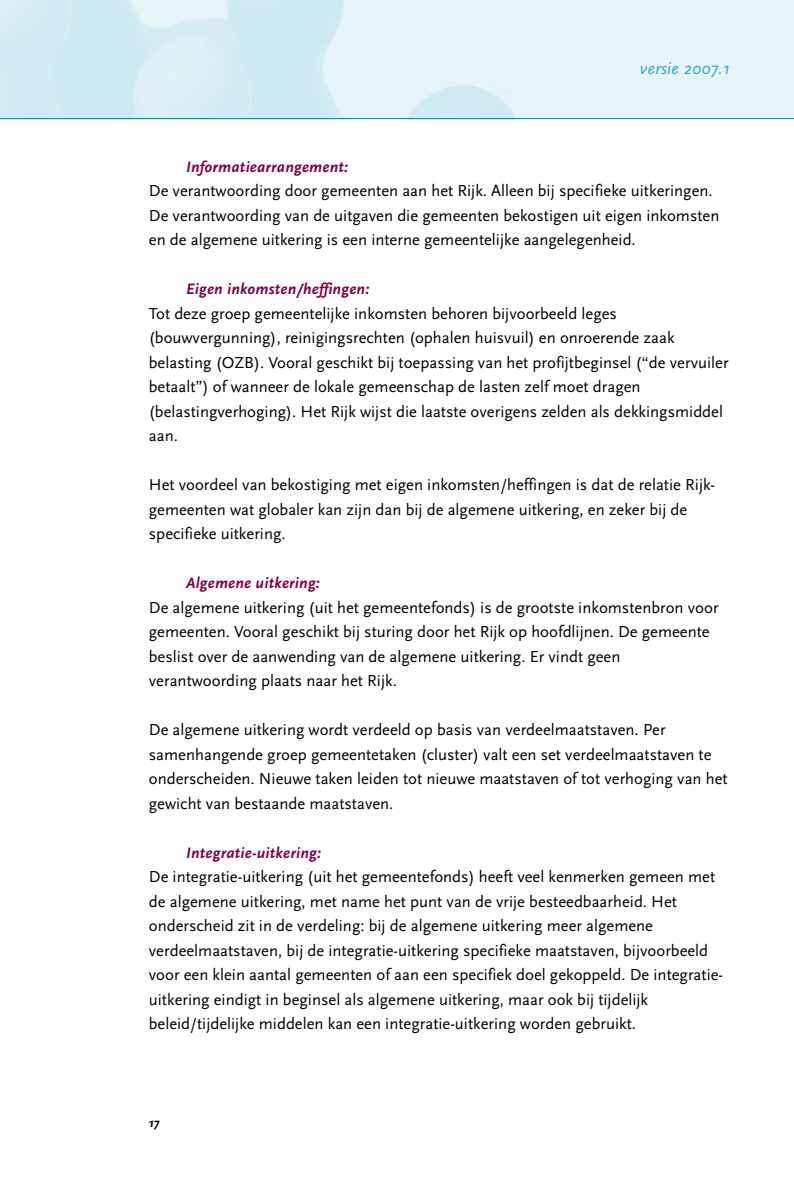
<style>
.page{position:relative;width:794px;height:1191px;background:#fff}
.page>*{position:absolute;margin:0;border:0;box-sizing:border-box;transform-origin:0 0}
.t1{font:italic 17.5px "Scala Sans";letter-spacing:.015em;color:#33a6c3}
.t2{font:16.62px/24.5px "Scala Sans";color:#000}
.t3{font:italic 700 15.75px "Scala Sans";letter-spacing:.015em;color:#7e004b}
.t4{font:italic 700 13.12px "Scala Sans";color:#000}
</style>
<div class="page">
<hr style="left:0;top:118px;width:794px;height:1px;background:#0090b3">
<p class="t1" style="left:640px;top:62px;width:91px">versie 2007.1</p>
<p class="t3" style="left:186px;top:161px;width:164px">Informatiearrangement:</p>
<p class="t2" style="left:149px;top:180px;width:572px">De verantwoording door gemeenten aan het Rijk. Alleen bij specifieke uitkeringen.<br>De verantwoording van de uitgaven die gemeenten bekostigen uit eigen inkomsten en de algemene uitkering is een interne gemeentelijke aangelegenheid.</p>
<p class="t3" style="left:186px;top:284px;width:185px">Eigen inkomsten/heffingen:</p>
<p class="t2" style="left:149px;top:303px;width:581px">Tot deze groep gemeentelijke inkomsten behoren bijvoorbeeld leges (bouwvergunning), reinigingsrechten (ophalen huisvuil) en onroerende zaak belasting (OZB). Vooral geschikt bij toepassing van het profijtbeginsel (“de vervuiler betaalt”) of wanneer de lokale gemeenschap de lasten zelf moet dragen (belastingverhoging). Het Rijk wijst die laatste overigens zelden als dekkingsmiddel aan.</p>
<p class="t2" style="left:149px;top:474px;width:568px">Het voordeel van bekostiging met eigen inkomsten/heffingen is dat de relatie Rijk&shy;gemeenten wat globaler kan zijn dan bij de algemene uitkering, en zeker bij de specifieke uitkering.</p>
<p class="t3" style="left:186px;top:578px;width:135px">Algemene uitkering:</p>
<p class="t2" style="left:149px;top:597px;width:571px">De algemene uitkering (uit het gemeentefonds) is de grootste inkomstenbron voor gemeenten. Vooral geschikt bij sturing door het Rijk op hoofdlijnen. De gemeente beslist over de aanwending van de algemene uitkering. Er vindt geen verantwoording plaats naar het Rijk.</p>
<p class="t2" style="left:149px;top:719px;width:580px">De algemene uitkering wordt verdeeld op basis van verdeelmaatstaven. Per samenhangende groep gemeentetaken (cluster) valt een set verdeelmaatstaven te onderscheiden. Nieuwe taken leiden tot nieuwe maatstaven of tot verhoging van het gewicht van bestaande maatstaven.</p>
<p class="t3" style="left:186px;top:847px;width:136px">Integratie-uitkering:</p>
<p class="t2" style="left:149px;top:866px;width:576px">De integratie-uitkering (uit het gemeentefonds) heeft veel kenmerken gemeen met de algemene uitkering, met name het punt van de vrije besteedbaarheid. Het onderscheid zit in de verdeling: bij de algemene uitkering meer algemene verdeelmaatstaven, bij de integratie-uitkering specifieke maatstaven, bijvoorbeeld voor een klein aantal gemeenten of aan een specifiek doel gekoppeld. De integratie&shy;uitkering eindigt in beginsel als algemene uitkering, maar ook bij tijdelijk beleid/tijdelijke middelen kan een integratie-uitkering worden gebruikt.</p>
<p class="t4" style="left:149px;top:1118px;width:12px">17</p>
</div>
